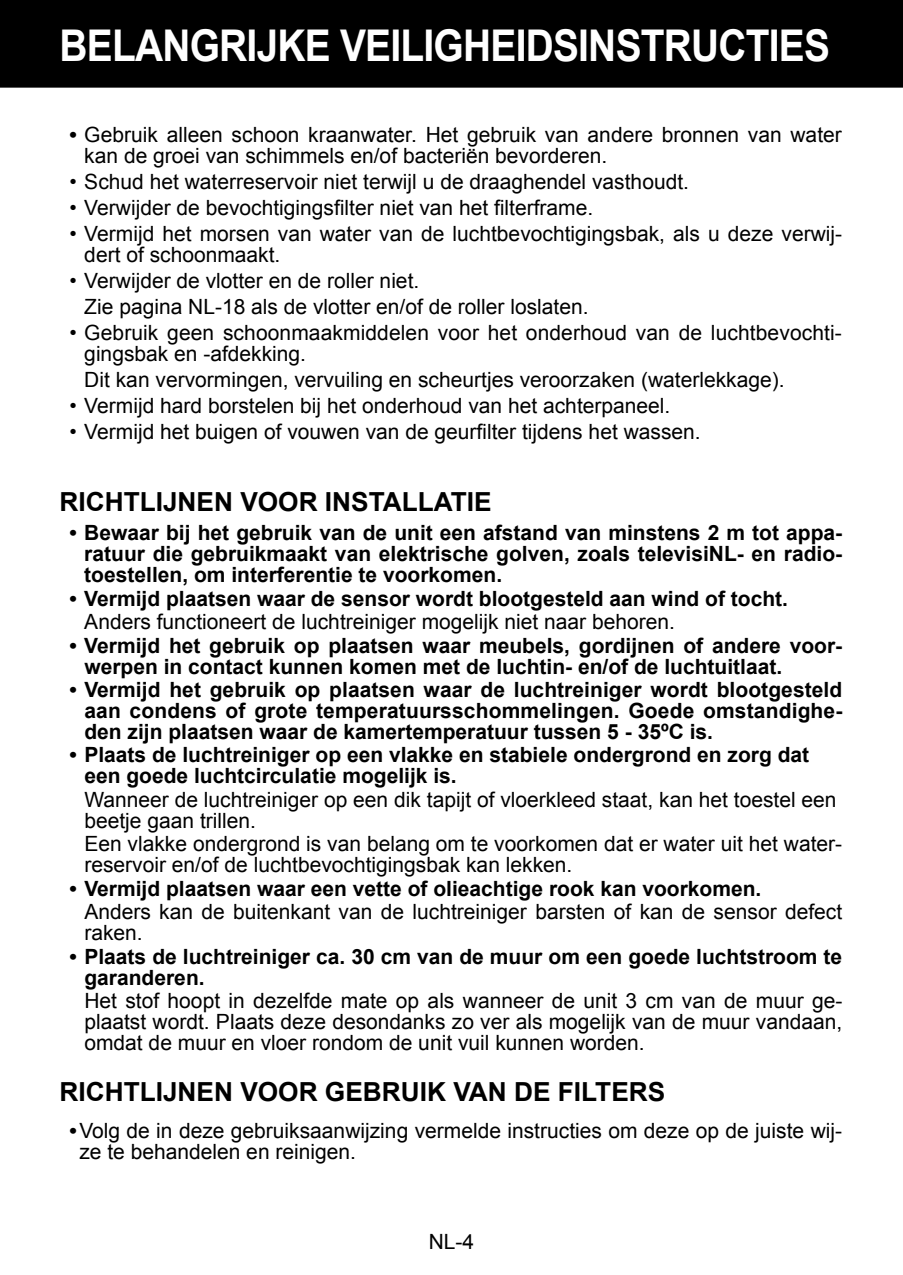
<style>
.page{position:relative;width:903px;height:1275px;background:#fff}
.page>*{position:absolute;margin:0;border:0;box-sizing:border-box;transform-origin:0 0}
.t1{font:700 43.75px "Arial";letter-spacing:-.02em;color:#fff;scale:.89 1}
.t2{font:700 26.25px "Arial";color:#000}
.t3{font:21px/21px "Arial";color:#000}
.t4{font:700 21px/21px "Arial";color:#000}
.s1{font-weight:700}
</style>
<div class="page">
<div style="left:0;top:0;width:903px;height:88px;background:#000"></div>
<h1 class="t1" style="left:60px;top:16px;width:867px">BELANGRIJKE VEILIGHEIDSINSTRUCTIES</h1>
<p class="t3" style="left:84px;top:124px;width:759px;text-indent:-15px"><span class="s1">•</span> Gebruik alleen schoon kraanwater. Het gebruik van andere bronnen van water kan de groei van schimmels en/of bacteriën bevorderen.</p>
<p class="t3" style="left:69px;top:171px;width:621px">• Schud het waterreservoir niet terwijl u de draaghendel vasthoudt.</p>
<p class="t3" style="left:69px;top:197px;width:525px">• Verwijder de bevochtigingsfilter niet van het filterframe.</p>
<p class="t3" style="left:84px;top:223px;width:759px;text-indent:-15px">• Vermijd het morsen van water van de luchtbevochtigingsbak, als u deze verwij&shy;dert of schoonmaakt.</p>
<p class="t3" style="left:84px;top:268px;width:506px;line-height:25.9px;text-indent:-15px">• Verwijder de vlotter en de roller niet.<br>Zie pagina NL-18 als de vlotter en/of de roller loslaten.</p>
<p class="t3" style="left:84px;top:322px;width:759px;text-indent:-15px">• Gebruik geen schoonmaakmiddelen voor het onderhoud van de luchtbevochti&shy;gingsbak en -afdekking.</p>
<p class="t3" style="left:84px;top:369px;width:702px">Dit kan vervormingen, vervuiling en scheurtjes veroorzaken (waterlekkage).</p>
<p class="t3" style="left:69px;top:395px;width:602px">• Vermijd hard borstelen bij het onderhoud van het achterpaneel.</p>
<p class="t3" style="left:69px;top:421px;width:633px">• Vermijd het buigen of vouwen van de geurfilter tijdens het wassen.</p>
<p class="t2" style="left:60px;top:484px;width:434px">RICHTLIJNEN VOOR INSTALLATIE</p>
<p class="t4" style="left:84px;top:523px;width:759px;text-align:justify;text-indent:-15px">• Bewaar bij het gebruik van de unit een afstand van minstens 2 m tot appa&shy;ratuur die gebruikmaakt van elektrische golven, zoals televisiNL- en radio&shy;toestellen, om interferentie te voorkomen.</p>
<p class="t4" style="left:69px;top:588px;width:720px">• Vermijd plaatsen waar de sensor wordt blootgesteld aan wind of tocht.</p>
<p class="t3" style="left:84px;top:611px;width:592px">Anders functioneert de luchtreiniger mogelijk niet naar behoren.</p>
<p class="t4" style="left:84px;top:635px;width:759px;text-indent:-15px">• Vermijd het gebruik op plaatsen waar meubels, gordijnen of andere voor&shy;werpen in contact kunnen komen met de luchtin- en/of de luchtuitlaat.</p>
<p class="t4" style="left:84px;top:680px;width:759px;text-align:justify;text-indent:-15px">• Vermijd het gebruik op plaatsen waar de luchtreiniger wordt blootgesteld aan condens of grote temperatuursschommelingen. Goede omstandighe&shy;den zijn plaatsen waar de kamertemperatuur tussen 5 - 35ºC is.</p>
<p class="t4" style="left:84px;top:745px;width:726px;text-indent:-15px">• Plaats de luchtreiniger op een vlakke en stabiele ondergrond en zorg dat een goede luchtcirculatie mogelijk is.</p>
<p class="t3" style="left:84px;top:789px;width:754px">Wanneer de luchtreiniger op een dik tapijt of vloerkleed staat, kan het toestel een beetje gaan trillen.</p>
<p class="t3" style="left:84px;top:834px;width:759px">Een vlakke ondergrond is van belang om te voorkomen dat er water uit het water&shy;reservoir en/of de luchtbevochtigingsbak kan lekken.</p>
<p class="t4" style="left:70px;top:879px;width:693px">• Vermijd plaatsen waar een vette of olieachtige rook kan voorkomen.</p>
<p class="t3" style="left:84px;top:902px;width:759px">Anders kan de buitenkant van de luchtreiniger barsten of kan de sensor defect raken.</p>
<p class="t4" style="left:84px;top:947px;width:759px;text-indent:-15px">• Plaats de luchtreiniger ca. 30 cm van de muur om een goede luchtstroom te garanderen.</p>
<p class="t3" style="left:84px;top:991px;width:759px;text-align:justify">Het stof hoopt in dezelfde mate op als wanneer de unit 3 cm van de muur ge&shy;plaatst wordt. Plaats deze desondanks zo ver als mogelijk van de muur vandaan, omdat de muur en vloer rondom de unit vuil kunnen worden.</p>
<p class="t2" style="left:60px;top:1074px;width:607px">RICHTLIJNEN VOOR GEBRUIK VAN DE FILTERS</p>
<p class="t3" style="left:79px;top:1120px;width:764px;text-indent:-10px"><span class="s1">•</span>Volg de in deze gebruiksaanwijzing vermelde instructies om deze op de juiste wij&shy;ze te behandelen en reinigen.</p>
<p class="t3" style="left:429px;top:1231px;width:47px">NL-4</p>
</div>
